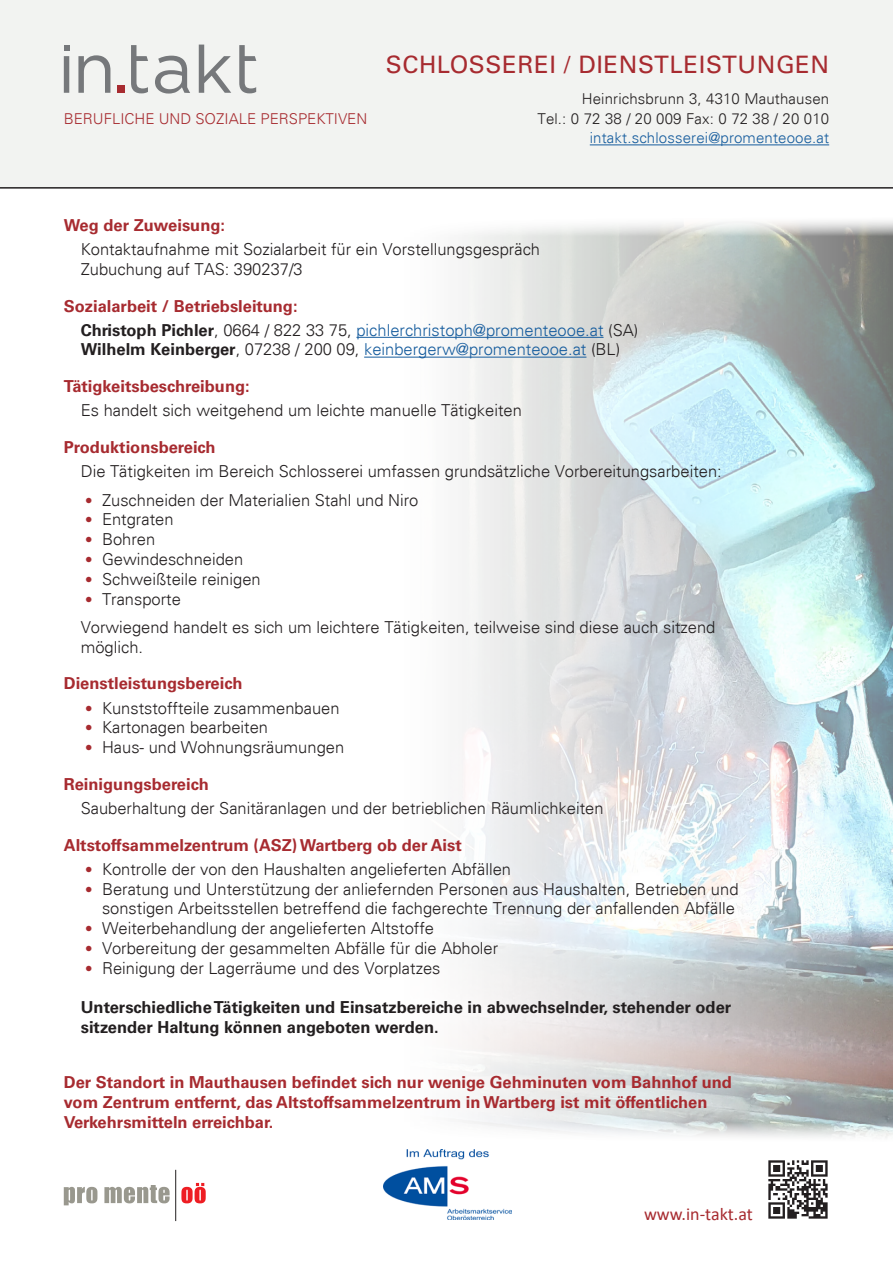
<style>
.page{position:relative;width:893px;height:1263px;background:#fff}
.page>*{position:absolute;margin:0;border:0;box-sizing:border-box;transform-origin:0 0}
.Einrichtung{font:24px "Univers LT Std";letter-spacing:.025em;color:#a72b30}
.t1{font:18px "Calibri";color:#a72b30}
.Fließtext_11pt{font:300 16.5px/19.8px "Univers";color:#231f20}
.Überschrift{font:700 16.5px/19.8px "Univers LT Std";color:#a72b30}
.Fließtext_11pt-2{font:300 16.5px "Univers";color:#175d9e}
.Fließtext_11pt-3{font:700 16.5px/19.8px "Univers LT Std";color:#231f20}
.Adresse{font:300 15px "Univers";letter-spacing:.01em;color:#231f20}
.Hyperlink{font:300 15px "Univers";letter-spacing:.01em;color:#175d9e}
.t2{font:300 15px "Univers";color:#a72b30}
.s1{font-family:"Univers LT Std";font-weight:700;color:#231f20}
.s2{color:#231f20}
.s3{font-size:15px;color:#a72b30}
</style>
<div class="page">
<img style="left:395px;top:221px;width:498px;height:917px">
<div style="left:0;top:0;width:893px;height:188px;background:#f2f3f1"></div>
<hr style="left:590px;top:145px;width:239px;height:1px;background:#175d9e">
<svg style="left:64px;top:45px;width:192px;height:49px"></svg>
<img style="left:768px;top:1160px;width:60px;height:59px">
<hr style="left:0;top:187px;width:893px;height:2px;background:#231f20">
<svg style="left:64px;top:1187px;width:33px;height:18px"></svg>
<svg style="left:104px;top:1185px;width:66px;height:18px"></svg>
<svg style="left:181px;top:1183px;width:25px;height:20px"></svg>
<hr style="left:175px;top:1170px;width:1px;height:51px;background:#231f20">
<hr style="left:356px;top:337px;width:248px;height:1px;background:#175d9e">
<hr style="left:364px;top:357px;width:222px;height:1px;background:#175d9e">
<img style="left:383px;top:1149px;width:128px;height:71px">
<p class="t2" style="left:64px;top:109px;width:305px">BERUFLICHE UND SOZIALE PERSPEKTIVEN</p>
<p class="Einrichtung" style="left:386px;top:50px;width:445px">SCHLOSSEREI / DIENSTLEISTUNGEN</p>
<p class="Adresse" style="left:582px;top:90px;width:249px">Heinrichsbrunn 3, 4310 Mauthausen</p>
<p class="Adresse" style="left:537px;top:110px;width:293px">Tel.: 0 72 38 / 20 009 Fax: 0 72 38 / 20 010</p>
<p class="Hyperlink" style="left:590px;top:129px;width:241px">intakt.schlosserei@promenteooe.at</p>
<p class="Überschrift" style="left:64px;top:215px;width:163px">Weg der Zuweisung:</p>
<p class="Fließtext_11pt" style="left:81px;top:239px;width:461px">Kontaktaufnahme mit Sozialarbeit für ein Vorstellungsgespräch</p>
<p class="Fließtext_11pt" style="left:81px;top:259px;width:223px">Zubuchung auf TAS: 390237/3</p>
<p class="Überschrift" style="left:64px;top:296px;width:235px">Sozialarbeit / Betriebsleitung:</p>
<p class="Fließtext_11pt-2" style="left:81px;top:320px;width:559px"><span class="s1">Christoph Pichler</span><span class="s2">, 0664 / 822 33 75,</span> pichlerchristoph@promenteooe.at <span class="s2">(SA)</span></p>
<p class="Fließtext_11pt-2" style="left:81px;top:340px;width:541px"><span class="s1">Wilhelm Keinberger</span><span class="s2">, 07238 / 200 09,</span> keinbergerw@promenteooe.at <span class="s2">(BL)</span></p>
<p class="Überschrift" style="left:64px;top:377px;width:187px">Tätigkeitsbeschreibung:</p>
<p class="Fließtext_11pt" style="left:81px;top:401px;width:443px">Es handelt sich weitgehend um leichte manuelle Tätigkeiten</p>
<p class="Überschrift" style="left:64px;top:438px;width:153px">Produktionsbereich</p>
<p class="Fließtext_11pt" style="left:81px;top:461px;width:642px">Die Tätigkeiten im Bereich Schlosserei umfassen grundsätzliche Vorbereitungsarbeiten:</p>
<p class="Fließtext_11pt" style="left:85px;top:490px;width:335px"><span class="s3">•</span> Zuschneiden der Materialien Stahl und Niro</p>
<p class="Fließtext_11pt" style="left:85px;top:510px;width:90px"><span class="s3">•</span> Entgraten</p>
<p class="Fließtext_11pt" style="left:85px;top:529px;width:72px"><span class="s3">•</span> Bohren</p>
<p class="Fließtext_11pt" style="left:85px;top:549px;width:160px"><span class="s3">•</span> Gewindeschneiden</p>
<p class="Fließtext_11pt" style="left:85px;top:569px;width:177px"><span class="s3">•</span> Schweißteile reinigen</p>
<p class="Fließtext_11pt" style="left:85px;top:589px;width:97px"><span class="s3">•</span> Transporte</p>
<p class="Fließtext_11pt" style="left:81px;top:617px;width:636px">Vorwiegend handelt es sich um leichtere Tätigkeiten, teilweise sind diese auch sitzend möglich.</p>
<p class="Überschrift" style="left:64px;top:674px;width:180px">Dienstleistungsbereich</p>
<p class="Fließtext_11pt" style="left:85px;top:698px;width:256px"><span class="s3">•</span> Kunststoffteile zusammenbauen</p>
<p class="Fließtext_11pt" style="left:85px;top:718px;width:184px"><span class="s3">•</span> Kartonagen bearbeiten</p>
<p class="Fließtext_11pt" style="left:85px;top:737px;width:261px"><span class="s3">•</span> Haus- und Wohnungsräumungen</p>
<p class="Überschrift" style="left:64px;top:774px;width:146px">Reinigungsbereich</p>
<p class="Fließtext_11pt" style="left:81px;top:798px;width:524px">Sauberhaltung der Sanitäranlagen und der betrieblichen Räumlichkeiten</p>
<p class="Überschrift" style="left:64px;top:835px;width:400px">Altstoffsammelzentrum (ASZ) Wartberg ob der Aist</p>
<p class="Fließtext_11pt" style="left:85px;top:859px;width:427px"><span class="s3">•</span> Kontrolle der von den Haushalten angelieferten Abfällen</p>
<p class="Fließtext_11pt" style="left:85px;top:879px;width:655px;text-align:right"><span class="s3">•</span> Beratung und Unterstützung der anliefernden Personen aus Haushalten, Betrieben und sonstigen Arbeitsstellen betreffend die fachgerechte Trennung der anfallenden Abfälle</p>
<p class="Fließtext_11pt" style="left:85px;top:918px;width:350px"><span class="s3">•</span> Weiterbehandlung der angelieferten Altstoffe</p>
<p class="Fließtext_11pt" style="left:85px;top:938px;width:415px"><span class="s3">•</span> Vorbereitung der gesammelten Abfälle für die Abholer</p>
<p class="Fließtext_11pt" style="left:85px;top:958px;width:357px"><span class="s3">•</span> Reinigung der Lagerräume und des Vorplatzes</p>
<p class="Fließtext_11pt-3" style="left:81px;top:998px;width:652px">Unterschiedliche Tätigkeiten und Einsatzbereiche in abwechselnder, stehender oder sitzender Haltung können angeboten werden.</p>
<p class="Überschrift" style="left:64px;top:1072px;width:670px">Der Standort in Mauthausen befindet sich nur wenige Gehminuten vom Bahnhof und vom Zentrum entfernt, das Altstoffsammelzentrum in Wartberg ist mit öffentlichen<br>Verkehrsmitteln erreichbar.</p>
<p class="t1" style="left:644px;top:1202px;width:110px">www.in-takt.at</p>
</div>
